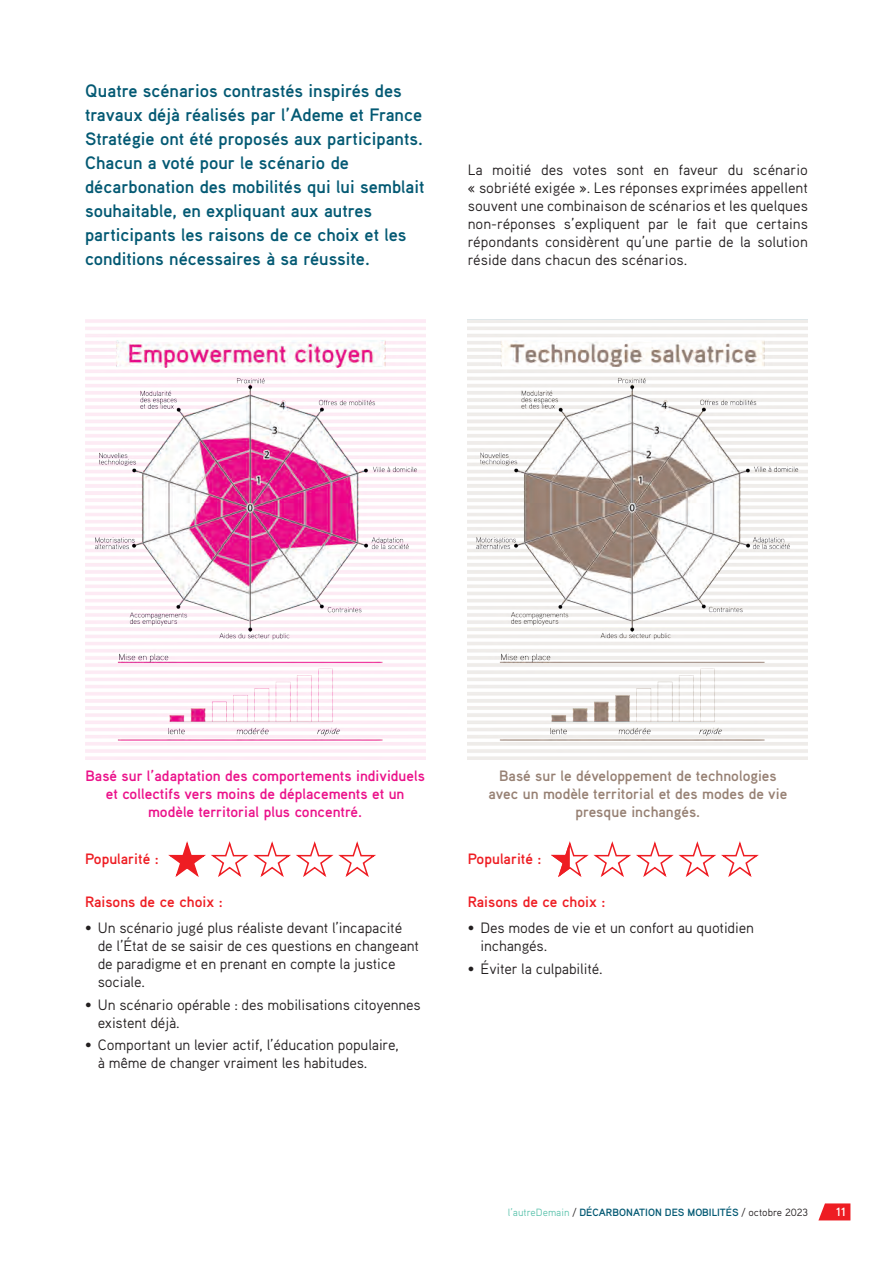
<style>
.page{position:relative;width:893px;height:1263px;background:#fff}
.page>*{position:absolute;margin:0;border:0;box-sizing:border-box;transform-origin:0 0}
.t1{font:700 18px/24px "Aaux Pro OT";color:#035973}
.t2{font:15px/18px "Aaux Pro OT";letter-spacing:-.01em;color:#231f20}
.t3{font:700 15px/18px "Aaux Pro OT";color:#eb128a;text-align:center}
.t4{font:700 15px/18px "Aaux Pro OT";color:#978174;text-align:center}
.t5{font:700 15px "Aaux Pro OT";color:#ee1d23}
.t6{font:700 12px "Aaux Pro OT";color:#fff}
.t7{font:700 10.5px "Aaux Pro OT";color:#035973}
.s1{font-weight:400;color:#5dc3ad}
.s2{font-weight:400;color:#231f20}
</style>
<div class="page">
<svg style="left:818px;top:1203px;width:32px;height:17px"></svg>
<svg style="left:168px;top:842px;width:208px;height:35px"></svg>
<img style="left:85px;top:319px;width:340px;height:441px">
<svg style="left:551px;top:842px;width:208px;height:35px"></svg>
<img style="left:468px;top:319px;width:340px;height:441px">
<p class="t1" style="left:85px;top:78px;width:341px">Quatre scénarios contrastés inspirés des travaux déjà réalisés par l’Ademe et France Stratégie ont été proposés aux participants.<br>Chacun a voté pour le scénario de décarbonation des mobilités qui lui semblait souhaitable, en expliquant aux autres participants les raisons de ce choix et les conditions nécessaires à sa réussite.</p>
<p class="t2" style="left:468px;top:160px;width:342px;text-align:justify">La moitié des votes sont en faveur du scénario « sobriété exigée ». Les réponses exprimées appellent souvent une combinaison de scénarios et les quelques non-réponses s’expliquent par le fait que certains répondants considèrent qu’une partie de la solution réside dans chacun des scénarios.</p>
<p class="t3" style="left:85px;top:766px;width:341px">Basé sur l’adaptation des comportements individuels et collectifs vers moins de déplacements et un modèle territorial plus concentré.</p>
<p class="t4" style="left:488px;top:766px;width:300px">Basé sur le développement de technologies avec un modèle territorial et des modes de vie presque inchangés.</p>
<p class="t5" style="left:85px;top:849px;width:75px">Popularité :</p>
<p class="t5" style="left:468px;top:849px;width:75px">Popularité :</p>
<p class="t5" style="left:85px;top:892px;width:139px">Raisons de ce choix :</p>
<p class="t2" style="left:98px;top:918px;width:323px;text-indent:-13px">• Un scénario jugé plus réaliste devant l’incapacité de l’État de se saisir de ces questions en changeant de paradigme et en prenant en compte la justice sociale.</p>
<p class="t2" style="left:98px;top:995px;width:324px;text-indent:-13px">• Un scénario opérable : des mobilisations citoyennes existent déjà.</p>
<p class="t2" style="left:98px;top:1035px;width:302px;text-indent:-13px">• Comportant un levier actif, l’éducation populaire, à même de changer vraiment les habitudes.</p>
<p class="t5" style="left:468px;top:892px;width:139px">Raisons de ce choix :</p>
<p class="t2" style="left:480px;top:918px;width:275px;text-indent:-13px">• Des modes de vie et un confort au quotidien inchangés.</p>
<p class="t2" style="left:468px;top:959px;width:136px">• Éviter la culpabilité.</p>
<p class="t7" style="left:508px;top:1205px;width:301px"><span class="s1">l’autreDemain</span> <span class="s2">/</span> DÉCARBONATION DES MOBILITÉS <span class="s2">/ octobre 2023</span></p>
<p class="t6" style="left:836px;top:1204px;width:11px">11</p>
</div>
